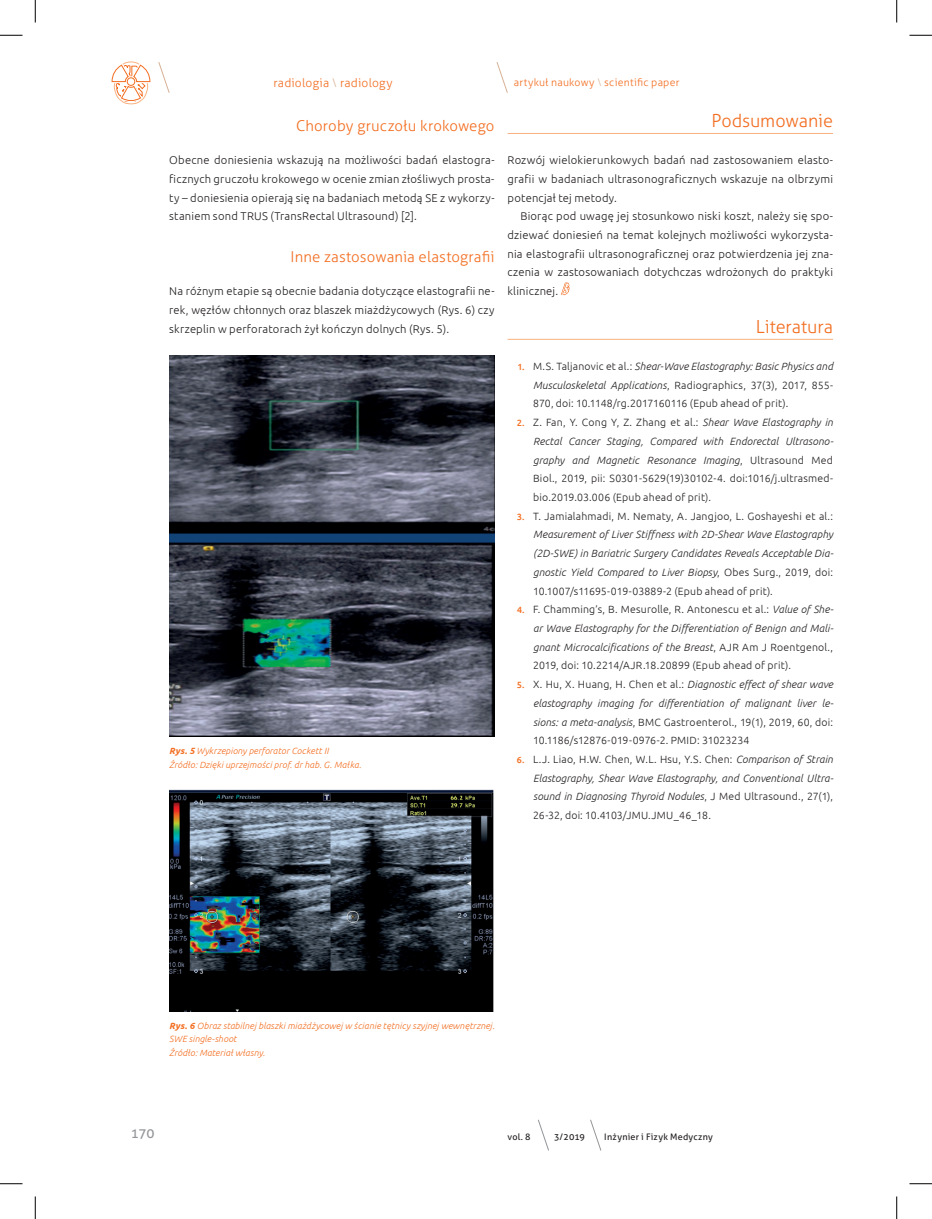
<style>
.page{position:relative;width:932px;height:1219px;background:#fff}
.page>*{position:absolute;margin:0;border:0;box-sizing:border-box;transform-origin:0 0}
.t1{font:300 18px "Aller";letter-spacing:-.005em;color:#f36e21}
.t2{font:300 15px "Aller";letter-spacing:.005em;color:#f36e21}
.t3{font:13.5px "Aller";color:#939598}
.t4{font:300 12px "Aller";letter-spacing:.015em;color:#f36e21}
.t5{font:300 11.25px/18.8px "Ubuntu";letter-spacing:.02em;color:#231f20;text-align:justify}
.t6{font:italic 300 10.5px/18.8px "Ubuntu";letter-spacing:.01em;color:#231f20;text-align:justify}
.t7{font:300 10.5px/18.8px "Ubuntu";letter-spacing:.02em;color:#231f20;text-align:justify}
.t8{font:300 10.5px "Aller";letter-spacing:.025em;color:#f36e21}
.t9{font:italic 300 9px/13.5px "Ubuntu";letter-spacing:.015em;color:#f36e21}
.t10{font:9px "Aller";letter-spacing:.025em;color:#231f20}
.s1{color:#d7b196}
.s2{font-weight:700}
.s3{font-weight:500;font-size:9px;color:#f36e21}
.s4{font-style:italic}
.s5{font-weight:500;font-style:normal;font-size:9px;color:#f36e21}
.s6{font-style:normal}
</style>
<div class="page">
<svg style="left:496px;top:62px;width:12px;height:31px"></svg>
<svg style="left:590px;top:1119px;width:11px;height:31px"></svg>
<svg style="left:538px;top:1119px;width:11px;height:31px"></svg>
<svg style="left:111px;top:61px;width:59px;height:44px"></svg>
<div style="left:127px;top:78px;width:8px;height:7px;background:#fff;border-radius:50%"></div>
<div style="left:127px;top:77px;width:8px;height:9px;border:1px solid #f36e21;border-radius:50%"></div>
<hr style="left:507px;top:133px;width:326px;height:1px;background:#f9b281">
<hr style="left:507px;top:339px;width:326px;height:1px;background:#f9b281">
<svg style="left:561px;top:282px;width:8px;height:13px"></svg>
<img style="left:169px;top:356px;width:325px;height:380px">
<img style="left:169px;top:789px;width:325px;height:222px">
<svg style="left:0;top:35px;width:22px;height:1px"></svg>
<svg style="left:909px;top:35px;width:23px;height:1px"></svg>
<svg style="left:0;top:1183px;width:22px;height:1px"></svg>
<svg style="left:909px;top:1183px;width:23px;height:1px"></svg>
<svg style="left:35px;top:0;width:1px;height:22px"></svg>
<svg style="left:35px;top:1196px;width:1px;height:23px"></svg>
<svg style="left:896px;top:0;width:1px;height:22px"></svg>
<svg style="left:896px;top:1196px;width:1px;height:23px"></svg>
<p class="t4" style="left:273px;top:75px;width:120px">radiologia <span class="s1">\</span> radiology</p>
<p class="t8" style="left:514px;top:75px;width:167px">artykuł naukowy <span class="s1">\</span> scientific paper</p>
<h2 class="t2" style="left:296px;top:117px;width:200px">Choroby gruczołu krokowego</h2>
<p class="t5" style="left:169px;top:150px;width:327px">Obecne doniesienia wskazują na możliwości badań elastogra&shy;ficznych gruczołu krokowego w ocenie zmian złośliwych prosta&shy;ty – doniesienia opierają się na badaniach metodą SE z wykorzy&shy;staniem sond TRUS (TransRectal Ultrasound) [2].</p>
<h2 class="t2" style="left:290px;top:248px;width:205px">Inne zastosowania elastografii</h2>
<p class="t5" style="left:169px;top:281px;width:327px">Na różnym etapie są obecnie badania dotyczące elastografii ne&shy;rek, węzłów chłonnych oraz blaszek miażdżycowych (Rys. 6) czy skrzeplin w perforatorach żył kończyn dolnych (Rys. 5).</p>
<p class="t9" style="left:169px;top:744px;width:194px"><span class="s2">Rys. 5</span> Wykrzepiony perforator Cockett II<br>Źródło: Dzięki uprzejmości prof. dr hab. G. Małka.</p>
<h1 class="t1" style="left:711px;top:109px;width:123px">Podsumowanie</h1>
<p class="t5" style="left:507px;top:150px;width:327px">Rozwój wielokierunkowych badań nad zastosowaniem elasto&shy;grafii w badaniach ultrasonograficznych wskazuje na olbrzymi potencjał tej metody.</p>
<p class="t5" style="left:507px;top:207px;width:327px;text-indent:13px">Biorąc pod uwagę jej stosunkowo niski koszt, należy się spo&shy;dziewać doniesień na temat kolejnych możliwości wykorzysta&shy;nia elastografii ultrasonograficznej oraz potwierdzenia jej zna&shy;czenia w zastosowaniach dotychczas wdrożonych do praktyki klinicznej.</p>
<h1 class="t1" style="left:756px;top:315px;width:79px">Literatura</h1>
<p class="t7" style="left:533px;top:357px;width:301px;text-indent:-15px"><span class="s3">1.</span> M.S. Taljanovic et al.: <span class="s4">Shear-Wave Elastography: Basic Physics and Musculoskeletal Applications</span>, Radiographics, 37(3), 2017, 855- 870, doi: 10.1148/rg.2017160116 (Epub ahead of prit).</p>
<p class="t7" style="left:533px;top:413px;width:302px;text-indent:-16px"><span class="s3">2.</span> Z. Fan, Y. Cong Y, Z. Zhang et al.: <span class="s4">Shear Wave Elastography in Rectal Cancer Staging, Compared with Endorectal Ultrasono&shy;graphy and Magnetic Resonance Imaging</span>, Ultrasound Med Biol., 2019, pii: S0301-5629(19)30102-4. doi:1016/j.ultrasmed&shy;bio.2019.03.006 (Epub ahead of prit).</p>
<p class="t6" style="left:533px;top:506px;width:302px;text-indent:-16px"><span class="s5">3.</span> <span class="s6">T. Jamialahmadi, M. Nematy, A. Jangjoo, L. Goshayeshi et al.:<br></span>Measurement of Liver Stiffness with 2D-Shear Wave Elastography (2D-SWE) in Bariatric Surgery Candidates Reveals Acceptable Dia&shy;gnostic Yield Compared to Liver Biopsy<span class="s6">, Obes Surg., 2019, doi:<br>10.1007/s11695-019-03889-2 (Epub ahead of prit).</span></p>
<p class="t7" style="left:533px;top:600px;width:302px;text-indent:-16px"><span class="s3">4.</span> F. Chamming’s, B. Mesurolle, R. Antonescu et al.: <span class="s4">Value of She&shy;ar Wave Elastography for the Differentiation of Benign and Mali&shy;gnant Microcalcifications of the Breast</span>, AJR Am J Roentgenol., 2019, doi: 10.2214/AJR.18.20899 (Epub ahead of prit).</p>
<p class="t6" style="left:533px;top:675px;width:302px;text-indent:-16px"><span class="s5">5.</span> <span class="s6">X. Hu, X. Huang, H. Chen et al.:</span> Diagnostic effect of shear wave elastography imaging for differentiation of malignant liver le&shy;sions: a meta-analysis<span class="s6">, BMC Gastroenterol., 19(1), 2019, 60, doi:<br>10.1186/s12876-019-0976-2. PMID: 31023234</span></p>
<p class="t6" style="left:533px;top:749px;width:302px;text-indent:-16px"><span class="s5">6.</span> <span class="s6">L.J. Liao, H.W. Chen, W.L. Hsu, Y.S. Chen:</span> Comparison of Strain Elastography, Shear Wave Elastography, and Conventional Ultra&shy;sound in Diagnosing Thyroid Nodules<span class="s6">, J Med Ultrasound., 27(1), 26-32, doi: 10.4103/JMU.JMU_46_18.</span></p>
<p class="t9" style="left:169px;top:1018px;width:327px"><span class="s2">Rys. 6</span> Obraz stabilnej blaszki miażdżycowej w ścianie tętnicy szyjnej wewnętrznej.<br>SWE single-shoot<br>Źródło: Materiał własny.</p>
<p class="t3" style="left:131px;top:1125px;width:25px">170</p>
<p class="t10" style="left:507px;top:1130px;width:25px">vol. 8</p>
<p class="t10" style="left:554px;top:1130px;width:32px">3/2019</p>
<p class="t10" style="left:604px;top:1130px;width:110px">Inżynier i Fizyk Medyczny</p>
</div>
